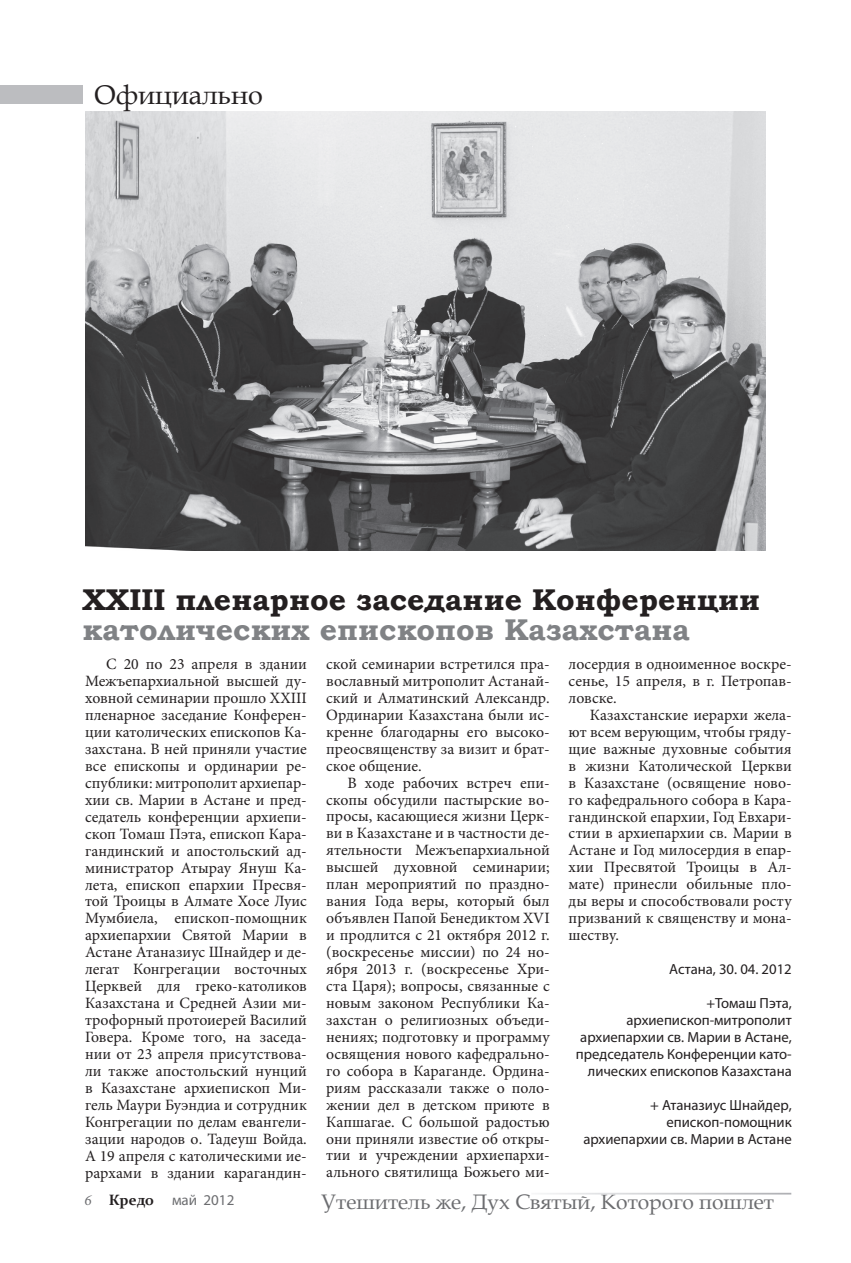
<style>
.page{position:relative;width:851px;height:1263px;background:#fff}
.page>*{position:absolute;margin:0;border:0;box-sizing:border-box;transform-origin:0 0}
.t1{font:700 30px "Bookman Old Style";color:#231f20}
.t2{font:700 30px "Bookman Old Style";color:#808285}
.t3{font:27px "Book Antiqua";color:#231f20}
.t4{font:21px "Book Antiqua";color:#6c6d70}
.t5{font:15.75px/17px "Minion Pro";color:#231f20;text-align:justify}
.t6{font:15px "Myriad Pro";color:#6c6d70}
.t7{font:14.7px/17px "Myriad Pro";color:#231f20;text-align:right}
.s1{font-family:"Minion Pro";font-style:italic}
.s2{font-family:"Constantia";font-weight:700;color:#231f20}
</style>
<div class="page">
<img style="left:85px;top:112px;width:680px;height:439px">
<div style="left:0;top:85px;width:83px;height:19px;background:#bcbdc0"></div>
<h2 class="t3" style="left:94px;top:76px;width:170px">Официально</h2>
<h1 class="t1" style="left:82px;top:578px;width:679px">XXIII пленарное заседание Конференции</h1>
<h1 class="t2" style="left:82px;top:608px;width:608px">католических епископов Казахстана</h1>
<p class="t5" style="left:85px;top:656px;width:223px;text-indent:21px">C 20 по 23 апреля в здании Межъепархиальной высшей ду&shy;ховной семинарии прошло XXIII пленарное заседание Конферен&shy;ции католических епископов Ка&shy;захстана. В ней приняли участие все епископы и ординарии ре&shy;спублики: митрополит архиепар&shy;хии св. Марии в Астане и пред&shy;седатель конференции архиепи&shy;скоп Томаш Пэта, епископ Кара&shy;гандинский и апостольский ад&shy;министратор Атырау Януш Ка&shy;лета, епископ епархии Пресвя&shy;той Троицы в Алмате Хосе Луис Мумбиела, епископ-помощник архиепархии Святой Марии в Астане Атаназиус Шнайдер и де&shy;легат Конгрегации восточных Церквей для греко-католиков Казахстана и Средней Азии ми&shy;трофорный протоиерей Василий Говера. Кроме того, на заседа&shy;нии от 23 апреля присутствова&shy;ли также апостольский нунций в Казахстане архиепископ Ми&shy;гель Маури Буэндиа и сотрудник Конгрегации по делам евангели&shy;зации народов о. Тадеуш Войда.<br>А 19 апреля с католическими ие&shy;рархами в здании карагандин-</p>
<p class="t5" style="left:326px;top:655px;width:225px">ской семинарии встретился пра&shy;вославный митрополит Астанай&shy;ский и Алматинский Александр.<br>Ординарии Казахстана были ис&shy;кренне благодарны его высоко&shy;преосвященству за визит и брат&shy;ское общение.</p>
<p class="t5" style="left:326px;top:774px;width:225px;text-indent:21px">В ходе рабочих встреч епи&shy;скопы обсудили пастырские во&shy;просы, касающиеся жизни Церк&shy;ви в Казахстане и в частности де&shy;ятельности Межъепархиальной высшей духовной семинарии; план мероприятий по праздно&shy;вания Года веры, который был объявлен Папой Бенедиктом XVI и продлится с 21 октября 2012 г. (воскресенье миссии) по 24 но&shy;ября 2013 г. (воскресенье Хри&shy;ста Царя); вопросы, связанные с новым законом Республики Ка&shy;захстан о религиозных объеди&shy;нениях; подготовку и программу освящения нового кафедрально&shy;го собора в Караганде. Ордина&shy;риям рассказали также о поло&shy;жении дел в детском приюте в Капшагае. С большой радостью они приняли известие об откры&shy;тии и учреждении архиепархи&shy;ального святилища Божьего ми-</p>
<p class="t5" style="left:568px;top:655px;width:224px">лосердия в одноименное воскре&shy;сенье, 15 апреля, в г. Петропав&shy;ловске.</p>
<p class="t5" style="left:568px;top:706px;width:224px;text-indent:21px">Казахстанские иерархи жела&shy;ют всем верующим, чтобы гряду&shy;щие важные духовные события в жизни Католической Церкви в Казахстане (освящение ново&shy;го кафедрального собора в Кара&shy;гандинской епархии, Год Евхари&shy;стии в архиепархии св. Марии в Астане и Год милосердия в епар&shy;хии Пресвятой Троицы в Ал&shy;мате) принесли обильные пло&shy;ды веры и способствовали росту призваний к священству и мона&shy;шеству.</p>
<p class="t7" style="left:669px;top:961px;width:124px">Астана, 30. 04. 2012</p>
<p class="t7" style="left:575px;top:994px;width:217px">+Томаш Пэта, архиепископ-митрополит архиепархии св. Марии в Астане, председатель Конференции като&shy;лических епископов Казахстана</p>
<p class="t7" style="left:583px;top:1096px;width:210px">+ Атаназиус Шнайдер, епископ-помощник архиепархии св. Марии в Астане</p>
<p class="t6" style="left:84px;top:1191px;width:151px"><span class="s1">6</span> <span class="s2">Кредо</span> май 2012</p>
<h3 class="t4" style="left:321px;top:1187px;width:454px">Утешитель же, Дух Святый, Которого пошлет</h3>
</div>
